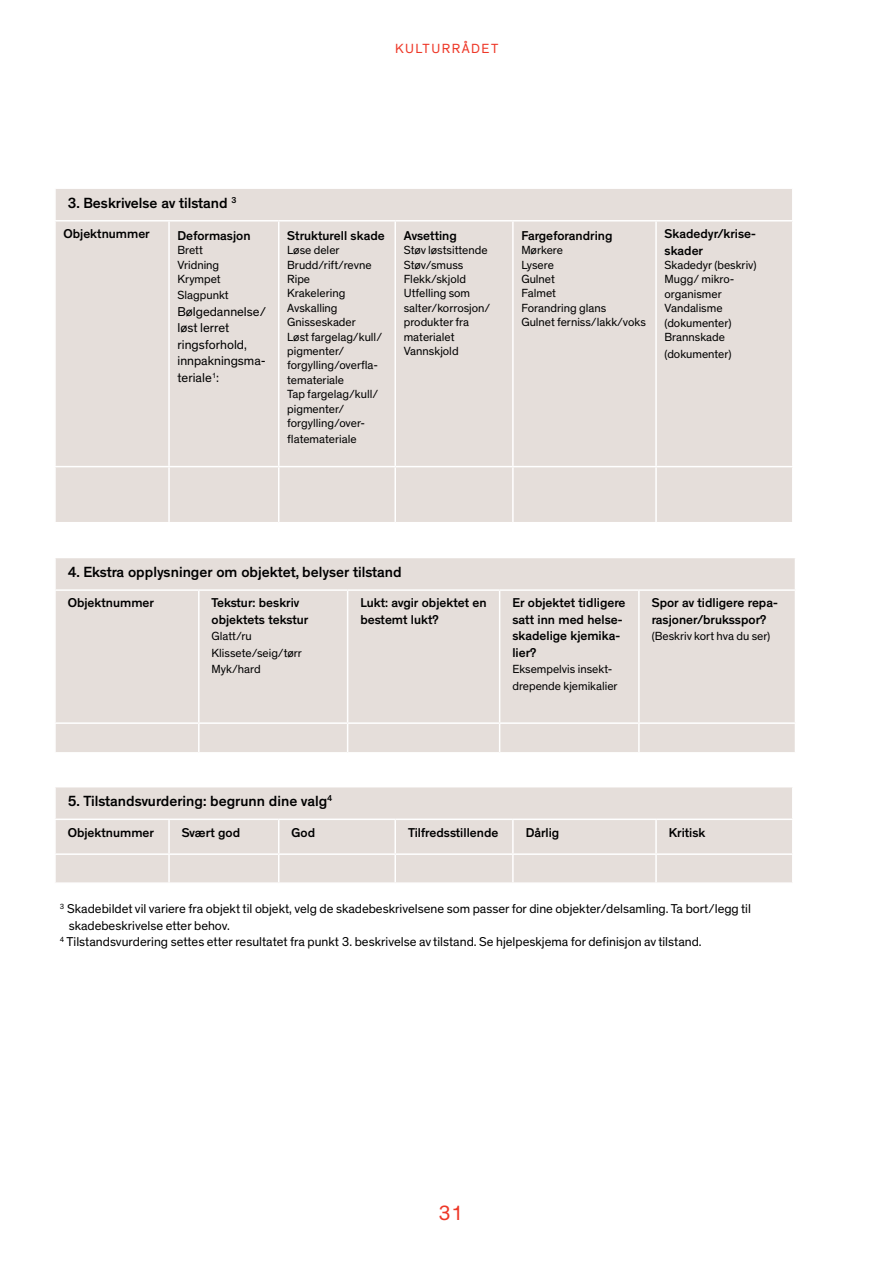
<style>
.page{position:relative;width:893px;height:1263px;background:#fff}
.page>*{position:absolute;margin:0;border:0;box-sizing:border-box;transform-origin:0 0}
.t1{font:21px "Theinhardt";color:#ee3828}
.t2{font:500 15px "Theinhardt";color:#000}
.t3{font:13.5px "Theinhardt";letter-spacing:.11em;color:#ee3828}
.t4{font:13.05px/16.5px "Theinhardt";color:#000}
.t5{font:500 13.05px/16.5px "Theinhardt";color:#000}
.t6{font:12px/14.4px "Theinhardt";color:#000}
</style>
<div class="page">
<div style="left:56px;top:189px;width:736px;height:333px;background:#e5deda"></div>
<hr style="left:54px;top:220px;width:115px;height:1px;background:#fff">
<hr style="left:169px;top:220px;width:110px;height:1px;background:#fff">
<hr style="left:168px;top:221px;width:2px;height:245px;background:#fff">
<hr style="left:279px;top:220px;width:116px;height:1px;background:#fff">
<hr style="left:278px;top:221px;width:1px;height:245px;background:#fff">
<hr style="left:395px;top:220px;width:118px;height:1px;background:#fff">
<hr style="left:394px;top:221px;width:2px;height:245px;background:#fff">
<hr style="left:513px;top:220px;width:143px;height:1px;background:#fff">
<hr style="left:512px;top:221px;width:2px;height:245px;background:#fff">
<hr style="left:656px;top:220px;width:137px;height:1px;background:#fff">
<hr style="left:655px;top:221px;width:2px;height:245px;background:#fff">
<hr style="left:54px;top:466px;width:115px;height:1px;background:#fff">
<hr style="left:169px;top:466px;width:110px;height:1px;background:#fff">
<hr style="left:168px;top:467px;width:2px;height:55px;background:#fff">
<hr style="left:279px;top:466px;width:116px;height:1px;background:#fff">
<hr style="left:278px;top:467px;width:1px;height:55px;background:#fff">
<hr style="left:395px;top:466px;width:118px;height:1px;background:#fff">
<hr style="left:394px;top:467px;width:2px;height:55px;background:#fff">
<hr style="left:513px;top:466px;width:143px;height:1px;background:#fff">
<hr style="left:512px;top:467px;width:2px;height:55px;background:#fff">
<hr style="left:656px;top:466px;width:137px;height:1px;background:#fff">
<hr style="left:655px;top:467px;width:2px;height:55px;background:#fff">
<div style="left:56px;top:787px;width:736px;height:95px;background:#e5deda"></div>
<hr style="left:54px;top:818px;width:115px;height:2px;background:#fff">
<hr style="left:169px;top:818px;width:110px;height:2px;background:#fff">
<hr style="left:168px;top:820px;width:2px;height:33px;background:#fff">
<hr style="left:279px;top:818px;width:116px;height:2px;background:#fff">
<hr style="left:278px;top:820px;width:1px;height:33px;background:#fff">
<hr style="left:395px;top:818px;width:118px;height:2px;background:#fff">
<hr style="left:394px;top:820px;width:2px;height:33px;background:#fff">
<hr style="left:513px;top:818px;width:143px;height:2px;background:#fff">
<hr style="left:512px;top:820px;width:2px;height:33px;background:#fff">
<hr style="left:656px;top:818px;width:137px;height:2px;background:#fff">
<hr style="left:655px;top:820px;width:2px;height:33px;background:#fff">
<hr style="left:54px;top:853px;width:115px;height:2px;background:#fff">
<hr style="left:169px;top:853px;width:110px;height:2px;background:#fff">
<hr style="left:168px;top:855px;width:2px;height:27px;background:#fff">
<hr style="left:279px;top:853px;width:116px;height:2px;background:#fff">
<svg style="left:278px;top:855px;width:1px;height:27px"></svg>
<hr style="left:395px;top:853px;width:118px;height:2px;background:#fff">
<hr style="left:394px;top:855px;width:2px;height:27px;background:#fff">
<hr style="left:513px;top:853px;width:143px;height:2px;background:#fff">
<hr style="left:512px;top:855px;width:2px;height:27px;background:#fff">
<hr style="left:656px;top:853px;width:137px;height:2px;background:#fff">
<hr style="left:655px;top:855px;width:2px;height:27px;background:#fff">
<div style="left:56px;top:558px;width:739px;height:194px;background:#e5deda"></div>
<hr style="left:54px;top:589px;width:145px;height:2px;background:#fff">
<hr style="left:199px;top:589px;width:149px;height:2px;background:#fff">
<hr style="left:198px;top:591px;width:2px;height:131px;background:#fff">
<hr style="left:348px;top:589px;width:152px;height:2px;background:#fff">
<hr style="left:347px;top:591px;width:1px;height:131px;background:#fff">
<hr style="left:500px;top:589px;width:139px;height:2px;background:#fff">
<hr style="left:499px;top:591px;width:1px;height:131px;background:#fff">
<hr style="left:639px;top:589px;width:157px;height:2px;background:#fff">
<hr style="left:638px;top:591px;width:2px;height:131px;background:#fff">
<hr style="left:54px;top:722px;width:145px;height:2px;background:#fff">
<hr style="left:199px;top:722px;width:149px;height:2px;background:#fff">
<hr style="left:198px;top:724px;width:2px;height:28px;background:#fff">
<hr style="left:348px;top:722px;width:152px;height:2px;background:#fff">
<svg style="left:347px;top:724px;width:1px;height:28px"></svg>
<hr style="left:500px;top:722px;width:139px;height:2px;background:#fff">
<svg style="left:499px;top:724px;width:1px;height:28px"></svg>
<hr style="left:639px;top:722px;width:157px;height:2px;background:#fff">
<hr style="left:638px;top:724px;width:2px;height:28px;background:#fff">
<p class="t3" style="left:395px;top:41px;width:105px">KULTURRÅDET</p>
<p class="t2" style="left:68px;top:194px;width:170px">3. Beskrivelse av tilstand <sup>3</sup></p>
<p class="t5" style="left:63px;top:226px;width:88px">Objektnummer</p>
<p class="t5" style="left:178px;top:227px;width:75px">Deformasjon</p>
<p class="t6" style="left:178px;top:243px;width:45px">Brett<br>Vridning<br>Krympet</p>
<p class="t6" style="left:178px;top:288px;width:53px">Slagpunkt</p>
<p class="t4" style="left:178px;top:304px;width:90px">Bølgedannelse/ løst lerret ringsforhold, innpakningsma&shy;teriale<sup>1</sup>:</p>
<p class="t5" style="left:287px;top:227px;width:99px">Strukturell skade</p>
<p class="t6" style="left:287px;top:243px;width:96px">Løse deler<br>Brudd/rift/revne<br>Ripe<br>Krakelering<br>Avskalling<br>Gnisseskader<br>Løst fargelag/kull/ pigmenter/ forgylling/overfla&shy;temateriale<br>Tap fargelag/kull/ pigmenter/ forgylling/over-</p>
<p class="t6" style="left:287px;top:432px;width:71px">flatemateriale</p>
<p class="t5" style="left:404px;top:227px;width:55px">Avsetting</p>
<p class="t6" style="left:404px;top:243px;width:88px">Støv løstsittende<br>Støv/smuss<br>Flekk/skjold<br>Utfelling som salter/korrosjon/ produkter fra materialet<br>Vannskjold</p>
<p class="t5" style="left:521px;top:227px;width:93px">Fargeforandring</p>
<p class="t6" style="left:521px;top:243px;width:126px">Mørkere<br>Lysere<br>Gulnet<br>Falmet<br>Forandring glans<br>Gulnet ferniss/lakk/voks</p>
<p class="t5" style="left:665px;top:226px;width:93px">Skadedyr/krise&shy;skader</p>
<p class="t6" style="left:665px;top:258px;width:93px">Skadedyr (beskriv)<br>Mugg/ mikro&shy;organismer<br>Vandalisme (dokumenter)<br>Brannskade</p>
<p class="t6" style="left:665px;top:347px;width:68px">(dokumenter)</p>
<p class="t2" style="left:68px;top:563px;width:335px">4. Ekstra opplysninger om objektet, belyser tilstand</p>
<p class="t5" style="left:68px;top:595px;width:88px">Objektnummer</p>
<p class="t5" style="left:212px;top:595px;width:98px">Tekstur: beskriv objektets tekstur</p>
<p class="t6" style="left:212px;top:628px;width:92px;line-height:16.5px">Glatt/ru<br>Klissete/seig/tørr<br>Myk/hard</p>
<p class="t5" style="left:360px;top:595px;width:128px">Lukt: avgir objektet en bestemt lukt?</p>
<p class="t5" style="left:512px;top:595px;width:115px">Er objektet tidligere satt inn med helse&shy;skadelige kjemika&shy;lier?</p>
<p class="t6" style="left:512px;top:661px;width:107px;line-height:16.5px">Eksempelvis insekt&shy;drepende kjemikalier</p>
<p class="t5" style="left:652px;top:595px;width:128px">Spor av tidligere repa&shy;rasjoner/bruksspor?</p>
<p class="t6" style="left:652px;top:629px;width:120px">(Beskriv kort hva du ser)</p>
<p class="t2" style="left:68px;top:792px;width:266px">5. Tilstandsvurdering: begrunn dine valg<sup>4</sup></p>
<p class="t5" style="left:68px;top:824px;width:88px">Objektnummer</p>
<p class="t5" style="left:182px;top:824px;width:60px">Svært god</p>
<p class="t5" style="left:291px;top:824px;width:25px">God</p>
<p class="t5" style="left:408px;top:824px;width:92px">Tilfredsstillende</p>
<p class="t5" style="left:526px;top:824px;width:35px">Dårlig</p>
<p class="t5" style="left:669px;top:824px;width:38px">Kritisk</p>
<p class="t4" style="left:60px;top:901px;width:693px"><sup>3</sup> Skadebildet vil variere fra objekt til objekt, velg de skadebeskrivelsene som passer for dine objekter/delsamling. Ta bort/legg til</p>
<p class="t4" style="left:69px;top:917px;width:163px">skadebeskrivelse etter behov.</p>
<p class="t4" style="left:60px;top:934px;width:643px"><sup>4</sup> Tilstandsvurdering settes etter resultatet fra punkt 3. beskrivelse av tilstand. Se hjelpeskjema for definisjon av tilstand.</p>
<h1 class="t1" style="left:438px;top:1200px;width:26px">31</h1>
</div>
